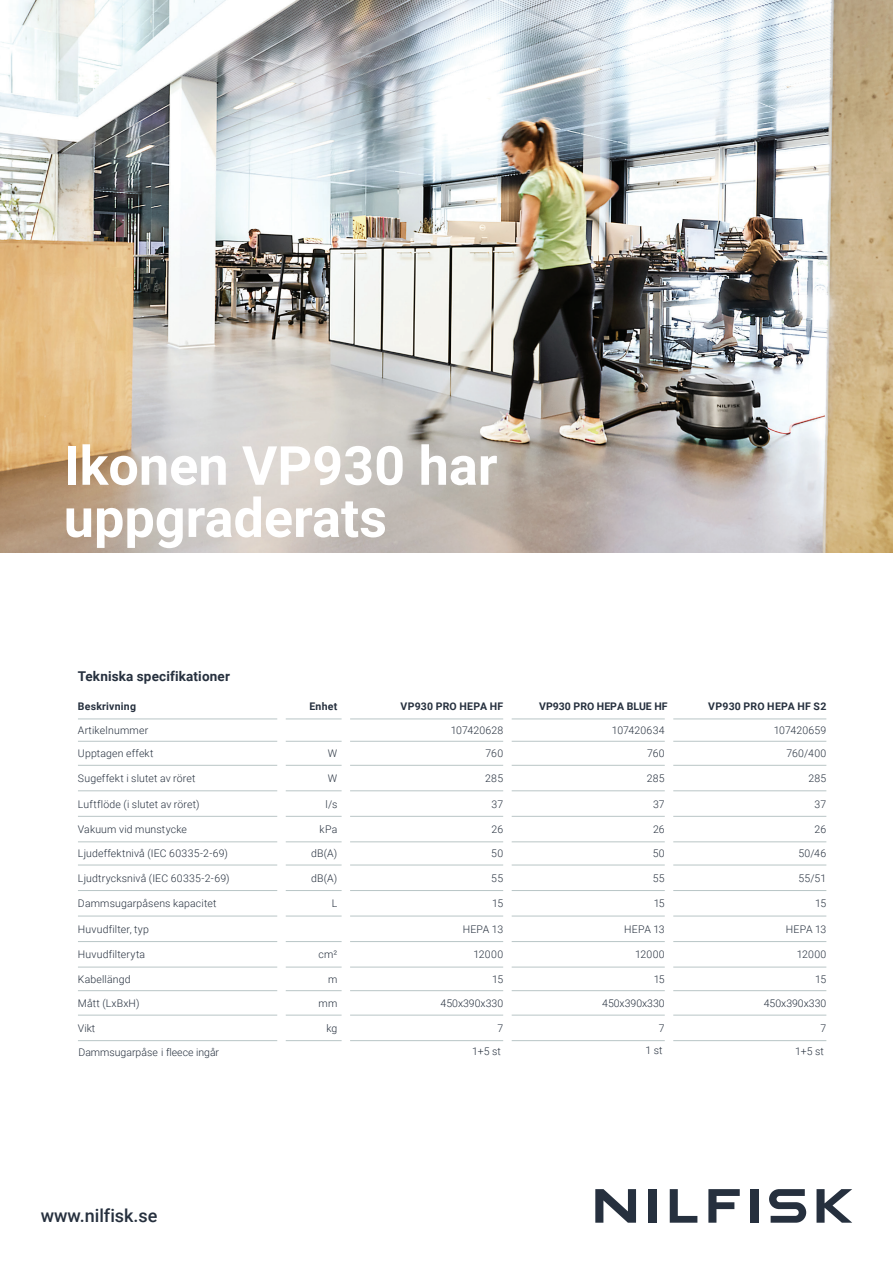
<style>
.page{position:relative;width:893px;height:1263px;background:#fff}
.page>*{position:absolute;margin:0;border:0;box-sizing:border-box;transform-origin:0 0}
.t1{font:700 54px/52.2px "Roboto";color:#fff}
.t2{font:500 18px "Roboto";color:#26303e}
.t3{font:700 13.5px "Roboto";letter-spacing:.01em;color:#26303e}
.t4{font:300 10.5px "Roboto";letter-spacing:.015em;color:#26303e}
.t5{font:700 10.5px "Roboto";letter-spacing:.02em;color:#26303e}
.t6{font:700 10.5px "Roboto";color:#26303e}
.s1{font-style:inherit}
</style>
<div class="page">
<img style="left:0;top:0;width:893px;height:553px">
<hr style="left:78px;top:719px;width:199px;height:1px;background:#b9c5c6">
<hr style="left:286px;top:719px;width:56px;height:1px;background:#b9c5c6">
<hr style="left:350px;top:719px;width:153px;height:1px;background:#b9c5c6">
<hr style="left:512px;top:719px;width:153px;height:1px;background:#b9c5c6">
<hr style="left:673px;top:719px;width:153px;height:1px;background:#b9c5c6">
<hr style="left:78px;top:741px;width:199px;height:1px;background:#b9c5c6">
<hr style="left:78px;top:765px;width:199px;height:1px;background:#b9c5c6">
<hr style="left:78px;top:790px;width:199px;height:1px;background:#b9c5c6">
<hr style="left:286px;top:741px;width:56px;height:1px;background:#b9c5c6">
<hr style="left:286px;top:765px;width:56px;height:1px;background:#b9c5c6">
<hr style="left:286px;top:790px;width:56px;height:1px;background:#b9c5c6">
<hr style="left:350px;top:741px;width:153px;height:1px;background:#b9c5c6">
<hr style="left:350px;top:765px;width:153px;height:1px;background:#b9c5c6">
<hr style="left:350px;top:790px;width:153px;height:1px;background:#b9c5c6">
<hr style="left:512px;top:741px;width:153px;height:1px;background:#b9c5c6">
<hr style="left:512px;top:765px;width:153px;height:1px;background:#b9c5c6">
<hr style="left:512px;top:790px;width:153px;height:1px;background:#b9c5c6">
<hr style="left:673px;top:741px;width:153px;height:1px;background:#b9c5c6">
<hr style="left:673px;top:765px;width:153px;height:1px;background:#b9c5c6">
<hr style="left:673px;top:790px;width:153px;height:1px;background:#b9c5c6">
<hr style="left:78px;top:816px;width:199px;height:1px;background:#b9c5c6">
<hr style="left:286px;top:816px;width:56px;height:1px;background:#b9c5c6">
<hr style="left:350px;top:816px;width:153px;height:1px;background:#b9c5c6">
<hr style="left:512px;top:816px;width:153px;height:1px;background:#b9c5c6">
<hr style="left:673px;top:816px;width:153px;height:1px;background:#b9c5c6">
<hr style="left:78px;top:841px;width:199px;height:1px;background:#b9c5c6">
<hr style="left:78px;top:865px;width:199px;height:1px;background:#b9c5c6">
<hr style="left:286px;top:841px;width:56px;height:1px;background:#b9c5c6">
<hr style="left:286px;top:865px;width:56px;height:1px;background:#b9c5c6">
<hr style="left:350px;top:841px;width:153px;height:1px;background:#b9c5c6">
<hr style="left:350px;top:865px;width:153px;height:1px;background:#b9c5c6">
<hr style="left:512px;top:841px;width:153px;height:1px;background:#b9c5c6">
<hr style="left:512px;top:865px;width:153px;height:1px;background:#b9c5c6">
<hr style="left:673px;top:841px;width:153px;height:1px;background:#b9c5c6">
<hr style="left:673px;top:865px;width:153px;height:1px;background:#b9c5c6">
<hr style="left:78px;top:890px;width:199px;height:1px;background:#b9c5c6">
<hr style="left:286px;top:890px;width:56px;height:1px;background:#b9c5c6">
<hr style="left:350px;top:890px;width:153px;height:1px;background:#b9c5c6">
<hr style="left:512px;top:890px;width:153px;height:1px;background:#b9c5c6">
<hr style="left:673px;top:890px;width:153px;height:1px;background:#b9c5c6">
<hr style="left:78px;top:916px;width:199px;height:1px;background:#b9c5c6">
<hr style="left:286px;top:916px;width:56px;height:1px;background:#b9c5c6">
<hr style="left:350px;top:916px;width:153px;height:1px;background:#b9c5c6">
<hr style="left:512px;top:916px;width:153px;height:1px;background:#b9c5c6">
<hr style="left:673px;top:916px;width:153px;height:1px;background:#b9c5c6">
<hr style="left:78px;top:941px;width:199px;height:1px;background:#b9c5c6">
<hr style="left:286px;top:941px;width:56px;height:1px;background:#b9c5c6">
<hr style="left:350px;top:941px;width:153px;height:1px;background:#b9c5c6">
<hr style="left:512px;top:941px;width:153px;height:1px;background:#b9c5c6">
<hr style="left:673px;top:941px;width:153px;height:1px;background:#b9c5c6">
<hr style="left:78px;top:967px;width:199px;height:1px;background:#b9c5c6">
<hr style="left:286px;top:967px;width:56px;height:1px;background:#b9c5c6">
<hr style="left:350px;top:967px;width:153px;height:1px;background:#b9c5c6">
<hr style="left:512px;top:967px;width:153px;height:1px;background:#b9c5c6">
<hr style="left:673px;top:967px;width:153px;height:1px;background:#b9c5c6">
<hr style="left:78px;top:990px;width:199px;height:1px;background:#b9c5c6">
<hr style="left:286px;top:990px;width:56px;height:1px;background:#b9c5c6">
<hr style="left:350px;top:990px;width:153px;height:1px;background:#b9c5c6">
<hr style="left:512px;top:990px;width:153px;height:1px;background:#b9c5c6">
<hr style="left:673px;top:990px;width:153px;height:1px;background:#b9c5c6">
<hr style="left:78px;top:1015px;width:199px;height:1px;background:#b9c5c6">
<hr style="left:78px;top:1040px;width:199px;height:1px;background:#b9c5c6">
<hr style="left:286px;top:1015px;width:56px;height:1px;background:#b9c5c6">
<hr style="left:286px;top:1040px;width:56px;height:1px;background:#b9c5c6">
<hr style="left:350px;top:1015px;width:153px;height:1px;background:#b9c5c6">
<hr style="left:350px;top:1040px;width:153px;height:1px;background:#b9c5c6">
<hr style="left:512px;top:1015px;width:153px;height:1px;background:#b9c5c6">
<hr style="left:512px;top:1040px;width:153px;height:1px;background:#b9c5c6">
<hr style="left:673px;top:1015px;width:153px;height:1px;background:#b9c5c6">
<hr style="left:673px;top:1040px;width:153px;height:1px;background:#b9c5c6">
<svg style="left:769px;top:1189px;width:37px;height:33px"></svg>
<svg style="left:595px;top:1189px;width:41px;height:33px"></svg>
<svg style="left:670px;top:1189px;width:27px;height:33px"></svg>
<svg style="left:816px;top:1189px;width:36px;height:33px"></svg>
<div style="left:751px;top:1189px;width:8px;height:33px;background:#26303e"></div>
<svg style="left:708px;top:1189px;width:32px;height:33px"></svg>
<div style="left:649px;top:1189px;width:8px;height:33px;background:#26303e"></div>
<h1 class="t1" style="left:64px;top:437px;width:435px">Ikonen VP930 har uppgraderats</h1>
<p class="t3" style="left:78px;top:667px;width:154px">Tekniska specifikationer</p>
<p class="t5" style="left:78px;top:699px;width:60px">Beskrivning</p>
<p class="t5" style="left:309px;top:699px;width:29px">Enhet</p>
<p class="t5" style="left:400px;top:699px;width:104px">VP930 PRO HEPA HF</p>
<p class="t6" style="left:539px;top:699px;width:130px">VP930 PRO HEPA BL<span class="s1">UE</span> HF</p>
<p class="t5" style="left:708px;top:699px;width:120px">VP930 PRO HEPA HF S2</p>
<p class="t4" style="left:78px;top:723px;width:72px">Artikelnummer</p>
<p class="t4" style="left:451px;top:723px;width:54px">107420628</p>
<p class="t4" style="left:612px;top:723px;width:54px">107420634</p>
<p class="t4" style="left:774px;top:723px;width:54px">107420659</p>
<p class="t4" style="left:78px;top:746px;width:77px">Upptagen effekt</p>
<p class="t4" style="left:328px;top:746px;width:11px">W</p>
<p class="t4" style="left:486px;top:746px;width:19px">760</p>
<p class="t4" style="left:647px;top:746px;width:19px">760</p>
<p class="t4" style="left:786px;top:746px;width:41px">760/400</p>
<p class="t4" style="left:78px;top:771px;width:119px">Sugeffekt i slutet av röret</p>
<p class="t4" style="left:328px;top:771px;width:11px">W</p>
<p class="t4" style="left:485px;top:771px;width:19px">285</p>
<p class="t4" style="left:647px;top:771px;width:19px">285</p>
<p class="t4" style="left:808px;top:771px;width:19px">285</p>
<p class="t4" style="left:78px;top:796px;width:123px">Luftflöde (i slutet av röret)</p>
<p class="t4" style="left:326px;top:796px;width:13px">l/s</p>
<p class="t4" style="left:491px;top:796px;width:13px">37</p>
<p class="t4" style="left:653px;top:796px;width:13px">37</p>
<p class="t4" style="left:815px;top:796px;width:13px">37</p>
<p class="t4" style="left:78px;top:822px;width:110px">Vakuum vid munstycke</p>
<p class="t4" style="left:320px;top:822px;width:19px">kPa</p>
<p class="t4" style="left:491px;top:822px;width:13px">26</p>
<p class="t4" style="left:653px;top:822px;width:13px">26</p>
<p class="t4" style="left:815px;top:822px;width:13px">26</p>
<p class="t4" style="left:78px;top:846px;width:152px">Ljudeffektnivå (IEC 60335-2-69)</p>
<p class="t4" style="left:311px;top:846px;width:28px">dB(A)</p>
<p class="t4" style="left:491px;top:846px;width:13px">50</p>
<p class="t4" style="left:653px;top:846px;width:13px">50</p>
<p class="t4" style="left:798px;top:846px;width:30px">50/46</p>
<p class="t4" style="left:78px;top:871px;width:153px">Ljudtrycksnivå (IEC 60335-2-69)</p>
<p class="t4" style="left:311px;top:871px;width:28px">dB(A)</p>
<p class="t4" style="left:491px;top:871px;width:13px">55</p>
<p class="t4" style="left:653px;top:871px;width:13px">55</p>
<p class="t4" style="left:798px;top:871px;width:29px">55/51</p>
<p class="t4" style="left:78px;top:896px;width:140px">Dammsugarpåsens kapacitet</p>
<p class="t4" style="left:332px;top:896px;width:7px">L</p>
<p class="t4" style="left:492px;top:896px;width:13px">15</p>
<p class="t4" style="left:654px;top:896px;width:13px">15</p>
<p class="t4" style="left:815px;top:896px;width:13px">15</p>
<p class="t4" style="left:78px;top:922px;width:73px">Huvudfilter, typ</p>
<p class="t4" style="left:463px;top:922px;width:42px">HEPA 13</p>
<p class="t4" style="left:624px;top:922px;width:42px">HEPA 13</p>
<p class="t4" style="left:786px;top:922px;width:42px">HEPA 13</p>
<p class="t4" style="left:78px;top:947px;width:69px">Huvudfilteryta</p>
<p class="t4" style="left:318px;top:947px;width:20px">cm²</p>
<p class="t4" style="left:474px;top:947px;width:31px">12000</p>
<p class="t4" style="left:635px;top:947px;width:31px">12000</p>
<p class="t4" style="left:797px;top:947px;width:31px">12000</p>
<p class="t4" style="left:78px;top:972px;width:54px">Kabellängd</p>
<p class="t4" style="left:328px;top:972px;width:11px">m</p>
<p class="t4" style="left:492px;top:972px;width:13px">15</p>
<p class="t4" style="left:654px;top:972px;width:13px">15</p>
<p class="t4" style="left:815px;top:972px;width:13px">15</p>
<p class="t4" style="left:78px;top:996px;width:63px">Mått (LxBxH)</p>
<p class="t4" style="left:319px;top:996px;width:20px">mm</p>
<p class="t4" style="left:441px;top:996px;width:64px">450x390x330</p>
<p class="t4" style="left:602px;top:996px;width:64px">450x390x330</p>
<p class="t4" style="left:764px;top:996px;width:64px">450x390x330</p>
<p class="t4" style="left:78px;top:1021px;width:19px">Vikt</p>
<p class="t4" style="left:326px;top:1021px;width:12px">kg</p>
<p class="t4" style="left:497px;top:1021px;width:7px">7</p>
<p class="t4" style="left:659px;top:1021px;width:7px">7</p>
<p class="t4" style="left:820px;top:1021px;width:7px">7</p>
<p class="t4" style="left:78px;top:1045px;width:142px">Dammsugarpåse i fleece ingår</p>
<p class="t4" style="left:472px;top:1044px;width:30px">1+5 st</p>
<p class="t4" style="left:645px;top:1043px;width:19px">1 st</p>
<p class="t4" style="left:795px;top:1044px;width:30px">1+5 st</p>
<h2 class="t2" style="left:41px;top:1203px;width:118px">www.nilfisk.se</h2>
</div>
